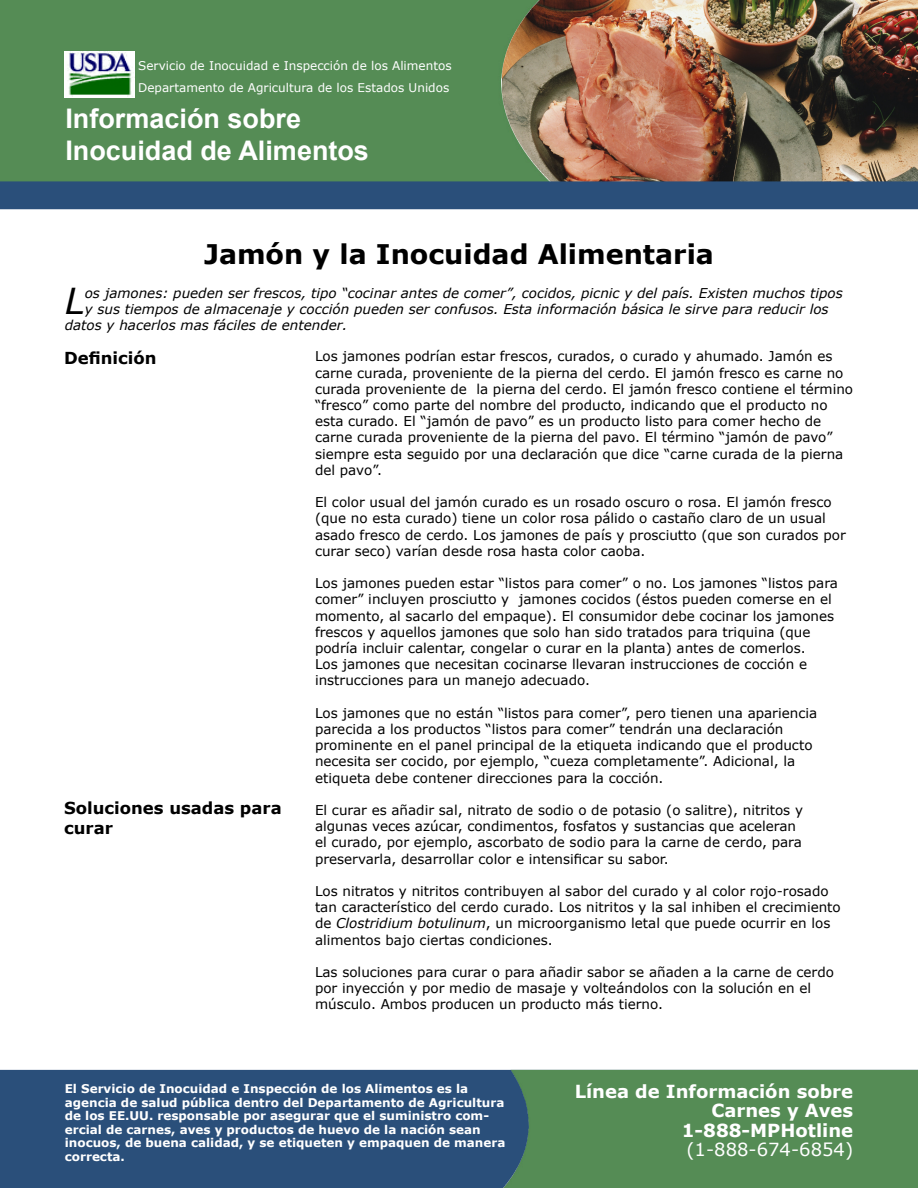
<style>
.page{position:relative;width:918px;height:1188px;background:#fff}
.page>*{position:absolute;margin:0;border:0;box-sizing:border-box;transform-origin:0 0}
.t1{font:italic 35.85px "Verdana";color:#000}
.t2{font:700 27px "Arial";color:#fff}
.t3{font:700 27px "Verdana";color:#000}
.t4{font:700 18px/19.5px "Verdana";color:#fff;text-align:right}
.t5{font:18px "Verdana";color:#fff}
.t6{font:700 16.5px/19.8px "Verdana";color:#000}
.t7{font:13.5px/16.2px "Verdana";color:#000}
.t8{font:italic 13.5px "Verdana";color:#000}
.t9{font:700 12px/13.5px "Verdana";color:#fff}
.t10{font:12px/21.6px "Verdana";color:#fff}
.s1{font-style:italic}
</style>
<div class="page">
<img style="left:552px;top:0;width:366px;height:181px">
<div style="left:0;top:1070px;width:503px;height:118px;background:#2a4f7a"></div>
<div style="left:503px;top:1070px;width:415px;height:118px;background:#558c55"></div>
<div style="left:0;top:0;width:552px;height:181px;background:#558c55"></div>
<img style="left:65px;top:52px;width:69px;height:46px">
<div style="left:0;top:181px;width:918px;height:28px;background:#2a4f7a"></div>
<p class="t10" style="left:138px;top:55px;width:315px">Servicio de Inocuidad e Inspección de los Alimentos<br>Departamento de Agricultura de los Estados Unidos</p>
<p class="t2" style="left:65px;top:101px;width:237px">Información sobre</p>
<p class="t2" style="left:65px;top:133px;width:305px">Inocuidad de Alimentos</p>
<p class="t3" style="left:204px;top:237px;width:511px">Jamón y la Inocuidad Alimentaria</p>
<p class="t1" style="left:65px;top:278px;width:21px">L</p>
<p class="t8" style="left:85px;top:285px;width:760px">os jamones: pueden ser frescos, tipo “cocinar antes de comer”, cocidos, picnic y del país. Existen muchos tipos</p>
<p class="t8" style="left:85px;top:301px;width:745px">y sus tiempos de almacenaje y cocción pueden ser confusos. Esta información básica le sirve para reducir los</p>
<p class="t8" style="left:65px;top:317px;width:284px">datos y hacerlos mas fáciles de entender.</p>
<p class="t6" style="left:64px;top:347px;width:94px">Definición</p>
<p class="t6" style="left:64px;top:798px;width:219px">Soluciones usadas para curar</p>
<p class="t7" style="left:315px;top:348px;width:540px">Los jamones podrían estar frescos, curados, o curado y ahumado. Jamón es carne curada, proveniente de la pierna del cerdo. El jamón fresco es carne no curada proveniente de la pierna del cerdo. El jamón fresco contiene el término “fresco” como parte del nombre del producto, indicando que el producto no esta curado. El “jamón de pavo” es un producto listo para comer hecho de carne curada proveniente de la pierna del pavo. El término “jamón de pavo” siempre esta seguido por una declaración que dice “carne curada de la pierna del pavo”.</p>
<p class="t7" style="left:315px;top:494px;width:532px">El color usual del jamón curado es un rosado oscuro o rosa. El jamón fresco (que no esta curado) tiene un color rosa pálido o castaño claro de un usual asado fresco de cerdo. Los jamones de país y prosciutto (que son curados por curar seco) varían desde rosa hasta color caoba.</p>
<p class="t7" style="left:315px;top:575px;width:525px">Los jamones pueden estar “listos para comer” o no. Los jamones “listos para comer” incluyen prosciutto y jamones cocidos (éstos pueden comerse en el momento, al sacarlo del empaque). El consumidor debe cocinar los jamones frescos y aquellos jamones que solo han sido tratados para triquina (que podría incluir calentar, congelar o curar en la planta) antes de comerlos.<br>Los jamones que necesitan cocinarse llevaran instrucciones de cocción e instrucciones para un manejo adecuado.</p>
<p class="t7" style="left:315px;top:704px;width:504px">Los jamones que no están “listos para comer”, pero tienen una apariencia parecida a los productos “listos para comer” tendrán una declaración prominente en el panel principal de la etiqueta indicando que el producto necesita ser cocido, por ejemplo, “cueza completamente”. Adicional, la etiqueta debe contener direcciones para la cocción.</p>
<p class="t7" style="left:315px;top:801px;width:490px">El curar es añadir sal, nitrato de sodio o de potasio (o salitre), nitritos y algunas veces azúcar, condimentos, fosfatos y sustancias que aceleran el curado, por ejemplo, ascorbato de sodio para la carne de cerdo, para preservarla, desarrollar color e intensificar su sabor.</p>
<p class="t7" style="left:315px;top:882px;width:527px">Los nitratos y nitritos contribuyen al sabor del curado y al color rojo-rosado tan característico del cerdo curado. Los nitritos y la sal inhiben el crecimiento de <span class="s1">Clostridium botulinum</span>, un microorganismo letal que puede ocurrir en los alimentos bajo ciertas condiciones.</p>
<p class="t7" style="left:315px;top:963px;width:520px">Las soluciones para curar o para añadir sabor se añaden a la carne de cerdo por inyección y por medio de masaje y volteándolos con la solución en el músculo. Ambos producen un producto más tierno.</p>
<p class="t9" style="left:65px;top:1082px;width:442px">El Servicio de Inocuidad e Inspección de los Alimentos es la agencia de salud pública dentro del Departamento de Agricultura de los EE.UU. responsable por asegurar que el suministro com&shy;ercial de carnes, aves y productos de huevo de la nación sean inocuos, de buena calidad, y se etiqueten y empaquen de manera correcta.</p>
<p class="t4" style="left:575px;top:1081px;width:280px">Línea de Información sobre<br>Carnes y Aves</p>
<p class="t4" style="left:682px;top:1120px;width:173px">1-888-MPHotline</p>
<p class="t5" style="left:686px;top:1138px;width:168px">(1-888-674-6854)</p>
</div>
